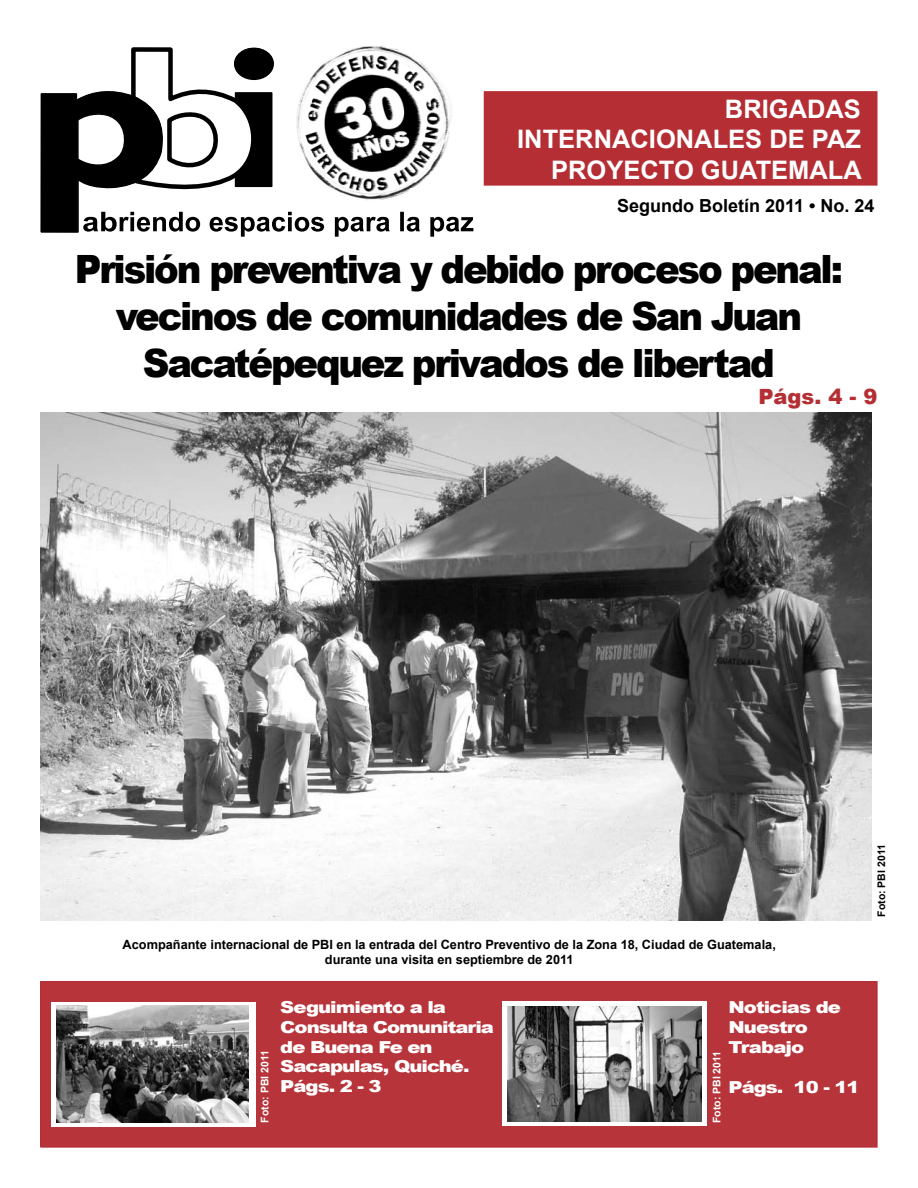
<style>
.page{position:relative;width:918px;height:1188px;background:#fff}
.page>*{position:absolute;margin:0;border:0;box-sizing:border-box;transform-origin:0 0}
.t1{font:900 39px/46.8px "Arial";letter-spacing:-.06em;color:#000;text-align:center;scale:.95 1}
.t2{font:700 25.5px/30.6px "Arial";color:#fff;text-align:right}
.t3{font:900 21px "Arial";color:#b42e34}
.t4{font:700 18px "Arial";color:#000}
.t5{font:900 16.5px/19.8px "Arial";letter-spacing:-.05em;color:#fff;scale:1.19 1}
.t6{font:700 12.75px/15.3px "Arial";color:#000;text-align:center}
.t7{font:700 10.5px "Arial";color:#fff}
.t8{font:700 10.5px "Arial";color:#000}
</style>
<div class="page">
<div style="left:484px;top:92px;width:393px;height:93px;background:#b42e34"></div>
<div style="left:484px;top:91px;width:394px;height:95px;border:2px solid #b42e34"></div>
<div style="left:41px;top:982px;width:836px;height:165px;background:#b6343a"></div>
<div style="left:40px;top:981px;width:838px;height:167px;border:1px solid #b42e34"></div>
<img style="left:40px;top:412px;width:832px;height:509px">
<div style="left:51px;top:1002px;width:204px;height:125px;background:#fff"></div>
<img style="left:56px;top:1005px;width:193px;height:117px">
<div style="left:503px;top:1001px;width:204px;height:125px;background:#fff"></div>
<img style="left:507px;top:1006px;width:194px;height:116px">
<svg style="left:40px;top:47px;width:433px;height:190px"></svg>
<img style="left:289px;top:45px;width:169px;height:162px">
<h2 class="t2" style="left:517px;top:93px;width:346px">BRIGADAS<br>INTERNACIONALES DE PAZ<br>PROYECTO GUATEMALA</h2>
<h3 class="t4" style="left:617px;top:196px;width:259px">Segundo Boletín 2011 • No. 24</h3>
<h1 class="t1" style="left:75px;top:246px;width:810px">Prisión preventiva y debido proceso penal: vecinos de comunidades de San Juan<br>Sacatépequez privados de libertad</h1>
<h3 class="t3" style="left:758px;top:384px;width:120px">Págs. 4 - 9</h3>
<p class="t6" style="left:123px;top:937px;width:655px">Acompañante internacional de PBI en la entrada del Centro Preventivo de la Zona 18, Ciudad de Guatemala, durante una visita en septiembre de 2011</p>
<p class="t5" style="left:280px;top:997px;width:181px">Seguimiento a la<br>Consulta Comunitaria de Buena Fe en<br>Sacapulas, Quiché.<br>Págs. 2 - 3</p>
<p class="t7" style="left:259px;top:1123px;width:74px;rotate:-90deg">Foto: PBI 2011</p>
<p class="t7" style="left:711px;top:1123px;width:74px;rotate:-90deg">Foto: PBI 2011</p>
<p class="t5" style="left:729px;top:998px;width:96px">Noticias de<br>Nuestro<br>Trabajo</p>
<p class="t5" style="left:729px;top:1077px;width:112px">Págs. 10 - 11</p>
<p class="t8" style="left:876px;top:917px;width:74px;rotate:-90deg">Foto: PBI 2011</p>
</div>
